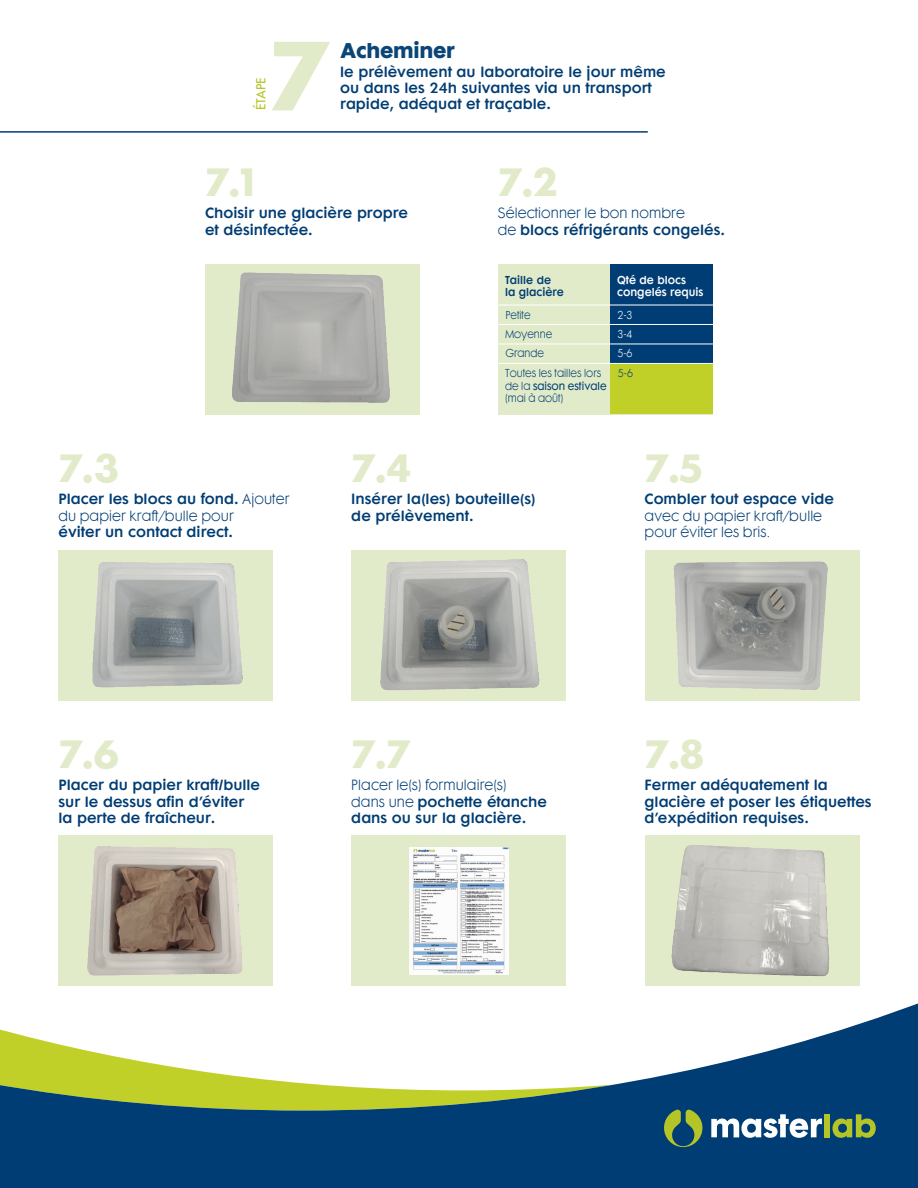
<style>
.page{position:relative;width:918px;height:1188px;background:#fff}
.page>*{position:absolute;margin:0;border:0;box-sizing:border-box;transform-origin:0 0}
.t1{font:700 89.55px "Futura Maxi Std";color:#e2ebc9}
.t2{font:700 36px "Futura Maxi Std";color:#e2ebc9}
.t3{font:700 19.5px "Futura Maxi Std";letter-spacing:-.015em;color:#0b4677}
.t4{font:600 13.5px/16.2px "Futura Maxi Std";color:#003d74}
.t5{font:300 13.5px/16.2px "Futura Maxi Std";letter-spacing:.01em;color:#003d74}
.t6{font:12px "Futura Maxi Std";letter-spacing:-.015em;color:#b5c527}
.t7{font:300 10.5px/12.6px "Futura Maxi Std";color:#003d74;scale:.95 1}
.t8{font:600 10.5px/12.6px "Futura Maxi Std";color:#fff;scale:.95 1}
.t9{font:600 10.5px/12.6px "Futura Maxi Std";color:#003d74;scale:.95 1}
.t10{font:300 10.5px/18.8px "Futura Maxi Std";color:#fff;text-align:justify;scale:.95 1}
.s1{font-weight:300}
.s2{font-weight:400}
.s3{font-weight:600}
</style>
<div class="page">
<div style="left:498px;top:264px;width:215px;height:150px;background:#e2ebc9"></div>
<div style="left:610px;top:264px;width:103px;height:99px;background:#003d74"></div>
<div style="left:610px;top:364px;width:103px;height:50px;background:#c1d029"></div>
<svg style="left:0;top:1003px;width:918px;height:185px;fill:#003d74"></svg>
<svg style="left:711px;top:1114px;width:111px;height:24px"></svg>
<div style="left:825px;top:1114px;width:5px;height:23px;background:#b5c527"></div>
<svg style="left:832px;top:1114px;width:44px;height:24px"></svg>
<svg style="left:664px;top:1110px;width:38px;height:37px"></svg>
<div style="left:205px;top:264px;width:215px;height:150px;background:#e2ebc9"></div>
<div style="left:58px;top:550px;width:215px;height:150px;background:#e2ebc9"></div>
<div style="left:351px;top:550px;width:215px;height:150px;background:#e2ebc9"></div>
<div style="left:645px;top:550px;width:215px;height:150px;background:#e2ebc9"></div>
<div style="left:58px;top:836px;width:215px;height:150px;background:#e2ebc9"></div>
<div style="left:351px;top:836px;width:215px;height:150px;background:#e2ebc9"></div>
<div style="left:645px;top:836px;width:215px;height:150px;background:#e2ebc9"></div>
<hr style="left:0;top:131px;width:648px;height:2px;background:#003d74">
<img style="left:205px;top:272px;width:198px;height:143px">
<img style="left:92px;top:562px;width:151px;height:126px">
<img style="left:380px;top:559px;width:160px;height:132px">
<img style="left:674px;top:561px;width:154px;height:129px">
<img style="left:87px;top:846px;width:156px;height:130px">
<img style="left:650px;top:835px;width:199px;height:142px">
<hr style="left:498px;top:305px;width:215px;height:1px;background:#fff">
<hr style="left:498px;top:324px;width:215px;height:1px;background:#fff">
<hr style="left:498px;top:344px;width:215px;height:1px;background:#fff">
<hr style="left:498px;top:363px;width:215px;height:1px;background:#fff">
<img style="left:409px;top:847px;width:99px;height:128px">
<h1 class="t1" style="left:269px;top:11px;width:62px">7</h1>
<p class="t6" style="left:253px;top:110px;width:35px;rotate:-90deg">ÉTAPE</p>
<h3 class="t3" style="left:340px;top:37px;width:116px">Acheminer</h3>
<p class="t4" style="left:340px;top:63px;width:327px">le prélèvement au laboratoire le jour même ou dans les 24h suivantes via un transport rapide, adéquat et traçable.</p>
<h2 class="t2" style="left:205px;top:156px;width:52px">7.1</h2>
<p class="t4" style="left:205px;top:205px;width:204px">Choisir une glacière propre et désinfectée.</p>
<h2 class="t2" style="left:498px;top:156px;width:61px">7.2</h2>
<p class="t4" style="left:498px;top:205px;width:229px"><span class="s1">Sélectionner le bon nombre<br>de</span> blocs réfrigérants congelés.</p>
<p class="t9" style="left:505px;top:273px;width:64px">Taille de la glacière</p>
<p class="t8" style="left:617px;top:273px;width:93px">Qté de blocs congelés requis</p>
<p class="t7" style="left:505px;top:309px;width:28px">Petite</p>
<p class="t10" style="left:617px;top:306px;width:18px">2-3<br>3-4<br>5-6</p>
<p class="t7" style="left:618px;top:367px;width:18px">5-6</p>
<p class="t7" style="left:505px;top:325px;width:51px;line-height:18.8px">Moyenne<br>Grande</p>
<p class="t7" style="left:505px;top:367px;width:108px">Toutes les tailles lors de la <span class="s2">saison estivale </span>(mai à août)</p>
<h2 class="t2" style="left:58px;top:442px;width:62px">7.3</h2>
<p class="t5" style="left:58px;top:491px;width:232px"><span class="s3">Placer les blocs au fond.</span> Ajouter du papier kraft/bulle pour</p>
<p class="t4" style="left:58px;top:524px;width:176px">éviter un contact direct.</p>
<h2 class="t2" style="left:351px;top:442px;width:61px">7.4</h2>
<p class="t4" style="left:351px;top:491px;width:186px">Insérer la(les) bouteille(s) de prélèvement.</p>
<h2 class="t2" style="left:58px;top:728px;width:62px">7.6</h2>
<p class="t4" style="left:58px;top:777px;width:203px">Placer du papier kraft/bulle sur le dessus afin d’éviter la perte de fraîcheur.</p>
<h2 class="t2" style="left:351px;top:728px;width:61px">7.7</h2>
<p class="t4" style="left:351px;top:777px;width:197px"><span class="s1">Placer le(s) formulaire(s)<br>dans une</span> pochette étanche dans ou sur la glacière.</p>
<h2 class="t2" style="left:645px;top:442px;width:59px">7.5</h2>
<p class="t4" style="left:645px;top:491px;width:191px">Combler tout espace vide</p>
<p class="t5" style="left:645px;top:507px;width:179px">avec du papier kraft/bulle pour éviter les bris.</p>
<h2 class="t2" style="left:645px;top:728px;width:61px">7.8</h2>
<p class="t4" style="left:645px;top:777px;width:229px">Fermer adéquatement la glacière et poser les étiquettes d’expédition requises.</p>
</div>
